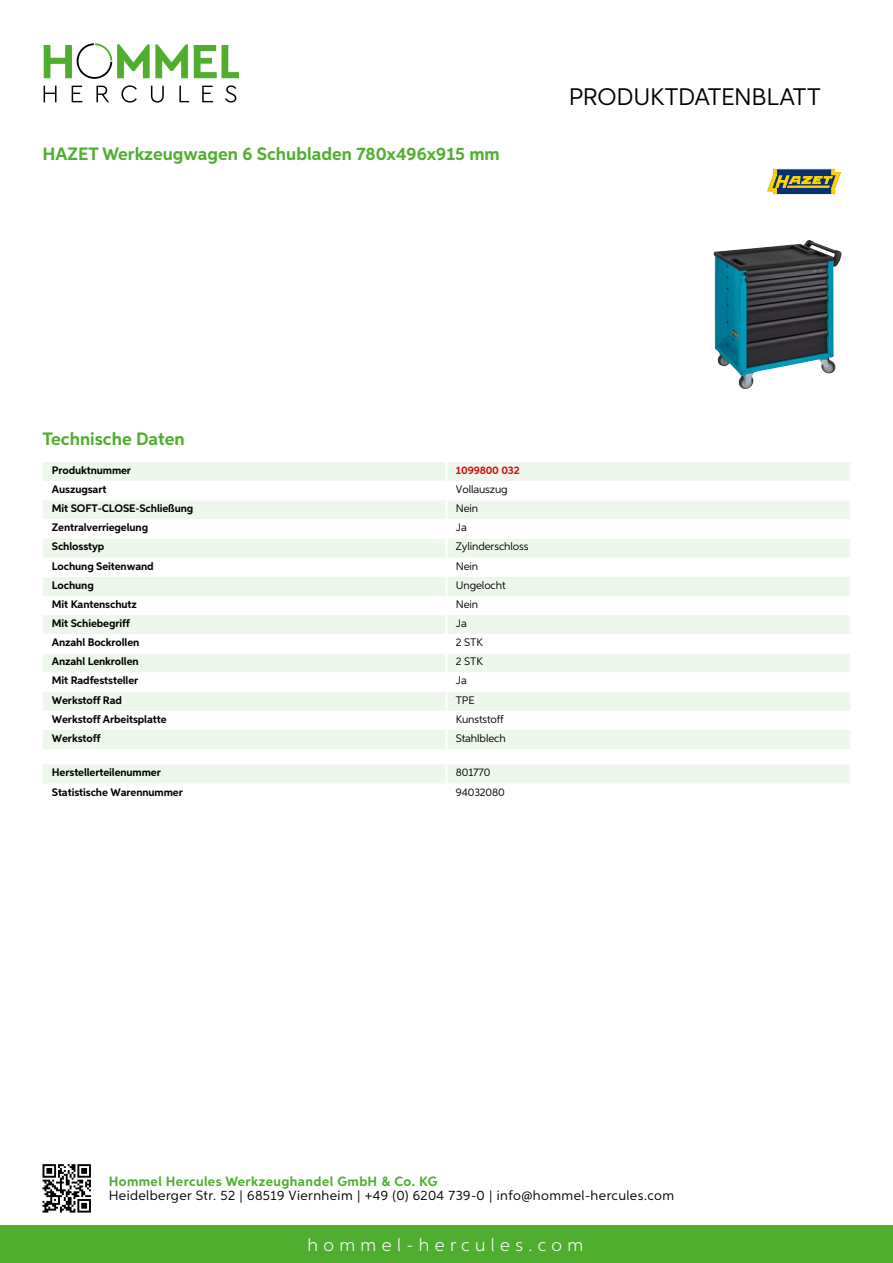
<style>
.page{position:relative;width:893px;height:1263px;background:#fff}
.page>*{position:absolute;margin:0;border:0;box-sizing:border-box;transform-origin:0 0}
.t1{font:24px "Aspira";letter-spacing:-.01em;color:#000}
.t2{font:700 18px "Aspira";color:#50ae2f}
.t3{font:300 18px "Aspira";letter-spacing:.3em;color:#fff}
.t4{font:13.5px "Aspira";letter-spacing:.03em;color:#000}
.t5{font:700 13.5px "Aspira";letter-spacing:.03em;color:#50ae2f}
.t6{font:700 10.95px "Aspira";letter-spacing:-.01em;color:#000}
.t7{font:10.95px "Aspira";letter-spacing:-.01em;color:#000}
.t8{font:700 10.95px "Aspira";letter-spacing:-.01em;color:#cd1013}
</style>
<div class="page">
<div style="left:0;top:1226px;width:893px;height:37px;background:#50ae2f"></div>
<svg style="left:43px;top:1164px;width:48px;height:48px"></svg>
<svg style="left:194px;top:45px;width:45px;height:33px"></svg>
<svg style="left:44px;top:43px;width:144px;height:36px"></svg>
<svg style="left:44px;top:86px;width:13px;height:16px"></svg>
<svg style="left:72px;top:86px;width:10px;height:16px"></svg>
<svg style="left:96px;top:86px;width:13px;height:16px"></svg>
<svg style="left:121px;top:85px;width:16px;height:18px"></svg>
<svg style="left:151px;top:86px;width:13px;height:17px"></svg>
<svg style="left:179px;top:86px;width:10px;height:16px"></svg>
<svg style="left:202px;top:86px;width:11px;height:16px"></svg>
<svg style="left:225px;top:85px;width:11px;height:18px"></svg>
<div style="left:43px;top:462px;width:807px;height:287px;background:#eef7eb"></div>
<svg style="left:43px;top:481px;width:807px;height:249px"></svg>
<hr style="left:445px;top:462px;width:3px;height:19px;background:#fff">
<hr style="left:445px;top:481px;width:3px;height:19px;background:#fff">
<hr style="left:445px;top:500px;width:3px;height:19px;background:#fff">
<hr style="left:445px;top:519px;width:3px;height:20px;background:#fff">
<hr style="left:445px;top:539px;width:3px;height:19px;background:#fff">
<hr style="left:445px;top:558px;width:3px;height:19px;background:#fff">
<hr style="left:445px;top:577px;width:3px;height:19px;background:#fff">
<hr style="left:445px;top:596px;width:3px;height:19px;background:#fff">
<hr style="left:445px;top:615px;width:3px;height:19px;background:#fff">
<hr style="left:445px;top:634px;width:3px;height:19px;background:#fff">
<hr style="left:445px;top:653px;width:3px;height:19px;background:#fff">
<hr style="left:445px;top:672px;width:3px;height:20px;background:#fff">
<hr style="left:445px;top:692px;width:3px;height:19px;background:#fff">
<hr style="left:445px;top:711px;width:3px;height:19px;background:#fff">
<hr style="left:445px;top:730px;width:3px;height:19px;background:#fff">
<div style="left:43px;top:764px;width:807px;height:19px;background:#eef7eb"></div>
<img style="left:713px;top:240px;width:128px;height:149px">
<svg style="left:767px;top:168px;width:75px;height:27px"></svg>
<h2 class="t2" style="left:43px;top:142px;width:459px">HAZET Werkzeugwagen 6 Schubladen 780x496x915 mm</h2>
<h1 class="t1" style="left:569px;top:82px;width:253px">Produktdatenblatt</h1>
<h2 class="t2" style="left:43px;top:428px;width:144px">Technische Daten</h2>
<p class="t6" style="left:52px;top:463px;width:81px">Produktnummer</p>
<p class="t8" style="left:456px;top:463px;width:65px">1099800 032</p>
<p class="t6" style="left:52px;top:483px;width:56px">Auszugsart</p>
<p class="t7" style="left:456px;top:483px;width:53px">Vollauszug</p>
<p class="t6" style="left:52px;top:502px;width:143px">Mit SOFT-CLOSE-Schließung</p>
<p class="t7" style="left:456px;top:502px;width:24px">Nein</p>
<p class="t6" style="left:52px;top:521px;width:98px">Zentralverriegelung</p>
<p class="t7" style="left:456px;top:521px;width:13px">Ja</p>
<p class="t6" style="left:52px;top:540px;width:54px">Schlosstyp</p>
<p class="t7" style="left:456px;top:540px;width:74px">Zylinderschloss</p>
<p class="t6" style="left:52px;top:559px;width:103px">Lochung Seitenwand</p>
<p class="t7" style="left:456px;top:559px;width:24px">Nein</p>
<p class="t6" style="left:52px;top:578px;width:43px">Lochung</p>
<p class="t7" style="left:456px;top:578px;width:51px">U ngelocht</p>
<p class="t6" style="left:52px;top:597px;width:87px">Mit Kantenschutz</p>
<p class="t7" style="left:456px;top:597px;width:24px">Nein</p>
<p class="t6" style="left:52px;top:616px;width:80px">Mit Schiebegriff</p>
<p class="t7" style="left:456px;top:617px;width:13px">Ja</p>
<p class="t6" style="left:52px;top:636px;width:89px">Anzahl Bockrollen</p>
<p class="t7" style="left:456px;top:636px;width:22px">2 STK</p>
<p class="t6" style="left:52px;top:655px;width:88px">Anzahl Lenkrollen</p>
<p class="t7" style="left:456px;top:655px;width:22px">2 STK</p>
<p class="t6" style="left:52px;top:674px;width:88px">Mit Radfeststeller</p>
<p class="t7" style="left:456px;top:674px;width:13px">Ja</p>
<p class="t6" style="left:52px;top:693px;width:72px">Werkstoff Rad</p>
<p class="t7" style="left:456px;top:693px;width:19px">TPE</p>
<p class="t6" style="left:52px;top:712px;width:116px">Werkstoff Arbeitsplatte</p>
<p class="t7" style="left:456px;top:712px;width:50px">Kunststoff</p>
<p class="t6" style="left:52px;top:731px;width:50px">Werkstoff</p>
<p class="t7" style="left:456px;top:731px;width:51px">Stahlblech</p>
<p class="t6" style="left:52px;top:766px;width:111px">Herstellerteilenummer</p>
<p class="t7" style="left:456px;top:766px;width:36px">801770</p>
<p class="t6" style="left:52px;top:785px;width:132px">Statistische Warennummer</p>
<p class="t7" style="left:456px;top:785px;width:51px">94032080</p>
<p class="t5" style="left:109px;top:1172px;width:330px">Hommel Hercules Werkzeughandel GmbH &amp; Co. KG</p>
<p class="t4" style="left:109px;top:1187px;width:567px">Heidelberger Str. 52 | 68519 Viernheim | +49 (0) 6204 739-0 | info@hommel-hercules.com</p>
<h2 class="t3" style="left:307px;top:1234px;width:277px">hommel-hercules.com</h2>
</div>
